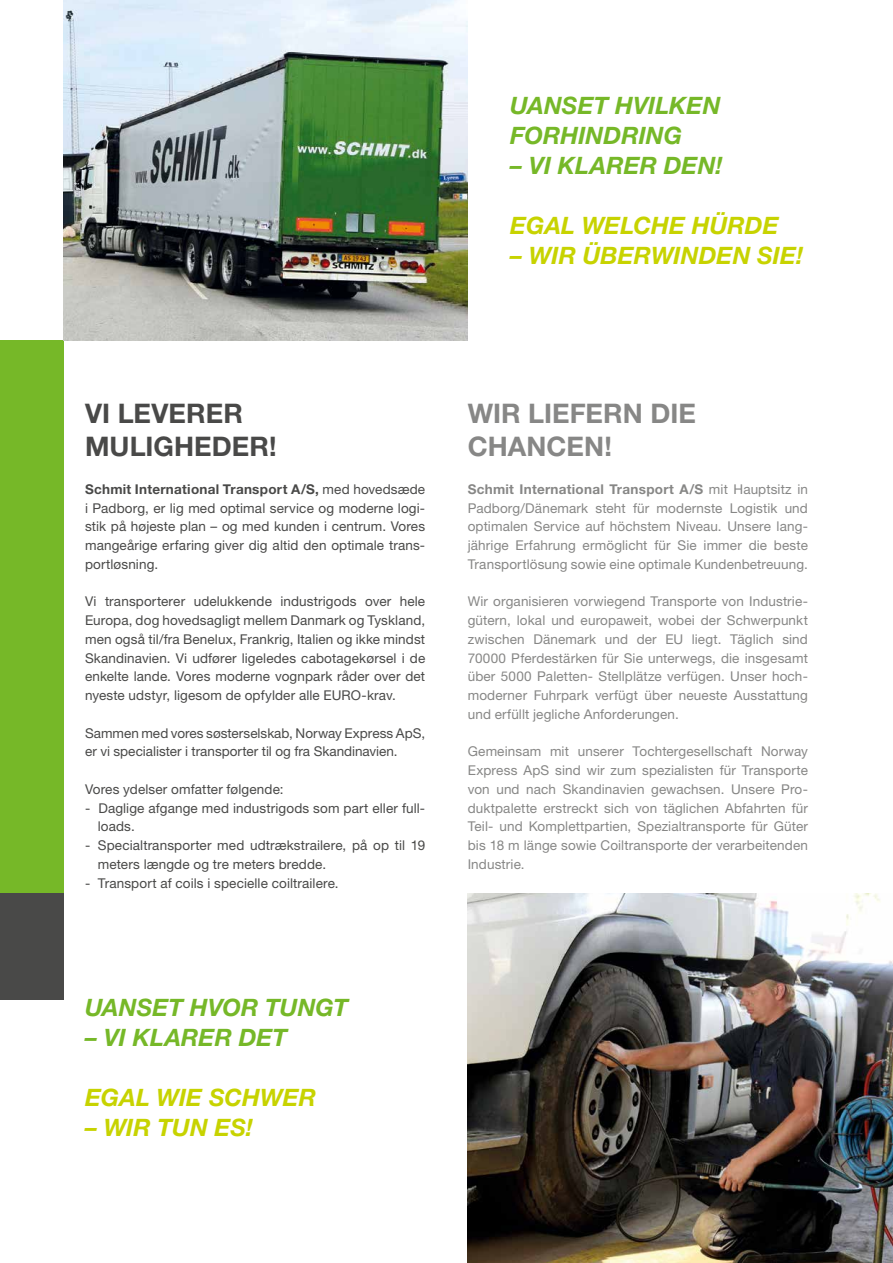
<style>
.page{position:relative;width:893px;height:1263px;background:#fff}
.page>*{position:absolute;margin:0;border:0;box-sizing:border-box;transform-origin:0 0}
.t1{font:700 27px/33px "Helvetica Neue LT Std";color:#878786}
.t2{font:700 27px/33px "Helvetica Neue LT Std";letter-spacing:.005em;color:#494948}
.t3{font:italic 700 24px/30px "Helvetica Neue LT Std";letter-spacing:.005em;color:#76b828}
.t4{font:italic 700 24px "Helvetica Neue LT Std";color:#c7d300}
.t5{font:13.5px/18.8px "Helvetica Neue LT Std";letter-spacing:.01em;color:#878786;text-align:justify}
.t6{font:13.5px/18.8px "Helvetica Neue LT Std";letter-spacing:.01em;color:#494948}
.s1{font-weight:700}
</style>
<div class="page">
<div style="left:0;top:893px;width:64px;height:106px;background:#494948"></div>
<div style="left:0;top:340px;width:64px;height:553px;background:#76b828"></div>
<img style="left:468px;top:893px;width:425px;height:370px">
<img style="left:64px;top:0;width:404px;height:340px">
<h2 class="t3" style="left:510px;top:90px;width:212px">UANSET HVILKEN<br>FORHINDRING</h2>
<h2 class="t3" style="left:510px;top:150px;width:214px">– VI KLARER DEN!</h2>
<h2 class="t4" style="left:510px;top:210px;width:270px">EGAL WELCHE HÜRDE</h2>
<h2 class="t4" style="left:510px;top:240px;width:294px">– WIR ÜBERWINDEN SIE!</h2>
<h1 class="t2" style="left:85px;top:396px;width:193px">VI LEVERER<br>MULIGHEDER!</h1>
<p class="t6" style="left:85px;top:479px;width:342px;text-align:justify"><span class="s1">Schmit International Transport A/S,</span> med hovedsæde i Padborg, er lig med optimal service og moderne logi&shy;stik på højeste plan – og med kunden i centrum. Vores mangeårige erfaring giver dig altid den optimale trans&shy;portløsning.</p>
<p class="t6" style="left:85px;top:592px;width:342px;text-align:justify">Vi transporterer udelukkende industrigods over hele Europa, dog hovedsagligt mellem Danmark og Tyskland, men også til/fra Benelux, Frankrig, Italien og ikke mindst Skandinavien. Vi udfører ligeledes cabotagekørsel i de enkelte lande. Vores moderne vognpark råder over det nyeste udstyr, ligesom de opfylder alle EURO-krav.</p>
<p class="t6" style="left:85px;top:723px;width:342px">Sammen med vores søsterselskab, Norway Express ApS, er vi specialister i transporter til og fra Skandinavien.</p>
<p class="t6" style="left:85px;top:779px;width:200px">Vores ydelser omfatter følgende:</p>
<p class="t6" style="left:98px;top:798px;width:329px;text-indent:-13px">- Daglige afgange med industrigods som part eller full&shy;loads.</p>
<p class="t6" style="left:98px;top:836px;width:329px;text-indent:-13px">- Specialtransporter med udtrækstrailere, på op til 19 meters længde og tre meters bredde.</p>
<p class="t6" style="left:85px;top:873px;width:255px">- Transport af coils i specielle coiltrailere.</p>
<h1 class="t1" style="left:468px;top:396px;width:230px">WIR LIEFERN DIE<br>CHANCEN!</h1>
<p class="t5" style="left:468px;top:479px;width:342px"><span class="s1">Schmit International Transport A/S</span> mit Hauptsitz in Padborg/Dänemark steht für modernste Logistik und optimalen Service auf höchstem Niveau. Unsere lang&shy;jährige Erfahrung ermöglicht für Sie immer die beste Transportlösung sowie eine optimale Kundenbetreuung.</p>
<p class="t5" style="left:468px;top:592px;width:342px">Wir organisieren vorwiegend Transporte von Industrie&shy;gütern, lokal und europaweit, wobei der Schwerpunkt zwischen Dänemark und der EU liegt. Täglich sind 70000 Pferdestärken für Sie unterwegs, die insgesamt über 5000 Paletten- Stellplätze verfügen. Unser hoch&shy;moderner Fuhrpark verfügt über neueste Ausstattung und erfüllt jegliche Anforderungen.</p>
<p class="t5" style="left:468px;top:742px;width:342px">Gemeinsam mit unserer Tochtergesellschaft Norway Express ApS sind wir zum spezialisten für Transporte von und nach Skandinavien gewachsen. Unsere Pro&shy;duktpalette erstreckt sich von täglichen Abfahrten für Teil- und Komplettpartien, Spezialtransporte für Güter bis 18 m länge sowie Coiltransporte der verarbeitenden Industrie.</p>
<h2 class="t3" style="left:85px;top:992px;width:264px">UANSET HVOR TUNGT</h2>
<h2 class="t3" style="left:85px;top:1022px;width:204px">– VI KLARER DET</h2>
<h2 class="t4" style="left:85px;top:1083px;width:233px">EGAL WIE SCHWER</h2>
<h2 class="t4" style="left:85px;top:1113px;width:170px">– WIR TUN ES!</h2>
</div>
